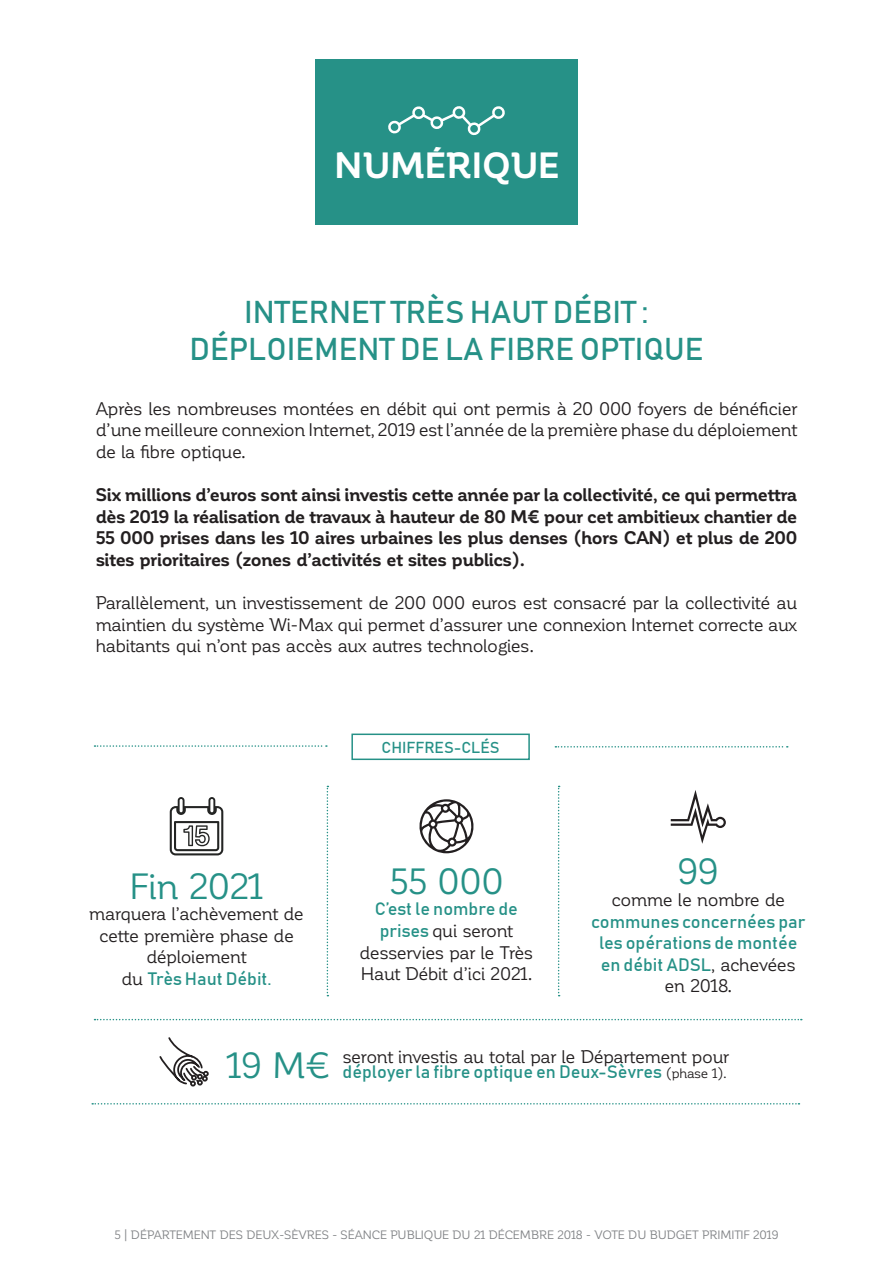
<style>
.page{position:relative;width:893px;height:1263px;background:#fff}
.page>*{position:absolute;margin:0;border:0;box-sizing:border-box;transform-origin:0 0}
.t1{font:36px "Corporative";letter-spacing:-.01em;color:#269187}
.t2{font:700 36px "Corporative";letter-spacing:.005em;color:#fff}
.t3{font:31.5px/37.8px "Bahnschrift";color:#269187;text-align:center}
.t4{font:18px/21.6px "Corporative";letter-spacing:-.02em;color:#231f20;text-align:justify}
.t5{font:700 18px/21.6px "Corporative";letter-spacing:-.015em;color:#231f20;text-align:justify}
.t6{font:18px/21.6px "Bahnschrift";color:#269187;text-align:center}
.t7{font:15.9px "Bahnschrift";color:#269187}
.t8{font:12px "Corporative";color:#808285}
.s1{font-family:"Corporative";color:#231f20}
.s2{font-family:"Bahnschrift";color:#269187}
.s3{font-family:"Corporative";font-size:13.5px;color:#231f20}
</style>
<div class="page">
<svg style="left:671px;top:790px;width:55px;height:54px"></svg>
<svg style="left:94px;top:745px;width:233px;height:2px"></svg>
<svg style="left:94px;top:1019px;width:708px;height:1px"></svg>
<svg style="left:419px;top:799px;width:55px;height:54px"></svg>
<svg style="left:327px;top:786px;width:1px;height:210px"></svg>
<svg style="left:558px;top:786px;width:2px;height:210px"></svg>
<div style="left:351px;top:733px;width:179px;height:27px;border:2px solid #269187"></div>
<svg style="left:92px;top:1103px;width:707px;height:1px"></svg>
<svg style="left:170px;top:797px;width:53px;height:58px"></svg>
<svg style="left:555px;top:746px;width:233px;height:1px"></svg>
<div style="left:315px;top:60px;width:263px;height:165px;background:#269187"></div>
<svg style="left:388px;top:106px;width:117px;height:30px"></svg>
<svg style="left:159px;top:1037px;width:50px;height:49px"></svg>
<h1 class="t2" style="left:334px;top:146px;width:226px">NUMérique</h1>
<h2 class="t3" style="left:189px;top:292px;width:516px">I nternet très haut d ébit : déploiement de la fibre optique</h2>
<p class="t4" style="left:96px;top:398px;width:703px">Après les nombreuses montées en débit qui ont permis à 20 000 foyers de bénéficier d’une meilleure connexion I nternet, 2019 est l’année de la première phase du déploiement de la fibre optique.</p>
<p class="t5" style="left:96px;top:484px;width:703px">Six millions d’euros sont ainsi investis cette année par la collectivité, ce qui permettra dès 2019 la réalisation de travaux à hauteur de 80 M€ pour cet ambitieux chantier de 55 000 prises dans les 10 aires urbaines les plus denses (hors CAN) et plus de 200 sites prioritaires (zones d’activités et sites publics).</p>
<p class="t4" style="left:96px;top:592px;width:703px">Parallèlement, un investissement de 200 000 euros est consacré par la collectivité au maintien du système Wi-Max qui permet d’assurer une connexion I nternet correcte aux habitants qui n’ont pas accès aux autres technologies.</p>
<p class="t7" style="left:382px;top:737px;width:120px">Chiffres-clés</p>
<h1 class="t1" style="left:130px;top:867px;width:135px">Fin 2021</h1>
<p class="t4" style="left:89px;top:903px;width:216px;text-align:center">marquera l’achèvement de cette première phase de déploiement</p>
<p class="t6" style="left:122px;top:967px;width:152px"><span class="s1">du</span> Très Haut Débit.</p>
<h1 class="t1" style="left:389px;top:862px;width:116px">55 000</h1>
<p class="t6" style="left:375px;top:898px;width:145px">C’est le nombre de</p>
<p class="t4" style="left:360px;top:920px;width:175px;text-align:center"><span class="s2">prises</span> qui seront desservies par le Très<br>Haut Débit d’ici 2021.</p>
<h1 class="t1" style="left:678px;top:853px;width:43px">99</h1>
<p class="t4" style="left:611px;top:889px;width:175px">comme le nombre de</p>
<p class="t6" style="left:591px;top:910px;width:216px">communes concernées par les opérations de montée en débit ADSL<span class="s1">, achevées</span></p>
<p class="t4" style="left:665px;top:975px;width:69px">en 2018.</p>
<h1 class="t1" style="left:227px;top:1047px;width:105px">19 M€</h1>
<p class="t4" style="left:343px;top:1046px;width:388px">seront investis au total par le Département pour</p>
<p class="t6" style="left:343px;top:1060px;width:386px">déployer la fibre optique en Deux-Sèvres <span class="s3">(phase 1).</span></p>
<p class="t8" style="left:114px;top:1228px;width:666px">5 | Département d es Deux-Sèvres - Séance publique du 21 d écembre 2018 - Vote du Budget primitif 2019</p>
</div>
